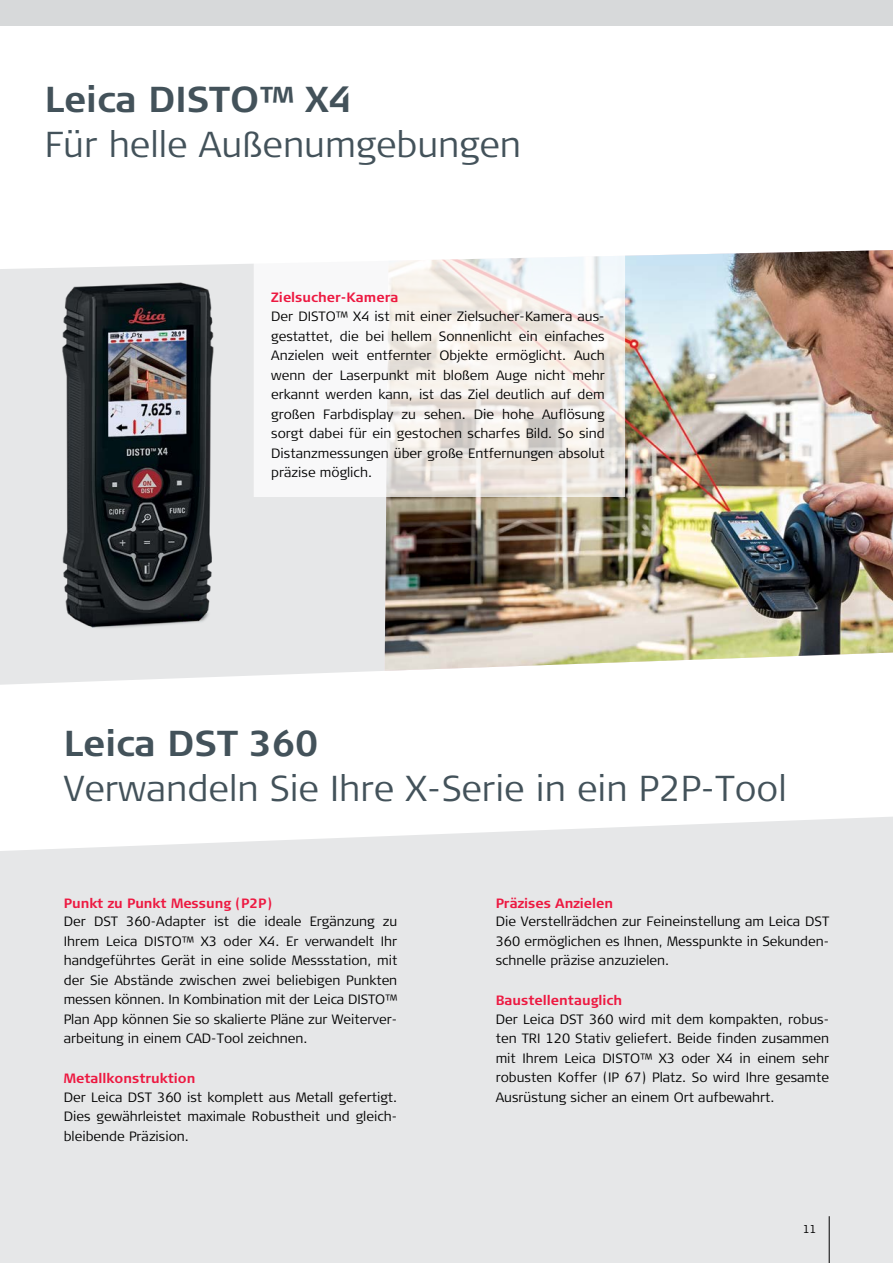
<style>
.page{position:relative;width:893px;height:1263px;background:#fff}
.page>*{position:absolute;margin:0;border:0;box-sizing:border-box;transform-origin:0 0}
.t1{font:300 36px "Signa Column";color:#43525a}
.t2{font:700 36px "Signa Column";color:#43525a}
.t3{font:300 13.5px/19.5px "Signa Column";color:#000;text-align:justify}
.t4{font:700 13.5px "Signa Column";color:#ed1941}
.t5{font:300 11.25px "Signa Column";color:#000}
</style>
<div class="page">
<div style="left:0;top:268px;width:385px;height:417px;background:#e6e7e8"></div>
<img style="left:385px;top:250px;width:508px;height:421px">
<div style="left:0;top:817px;width:893px;height:446px;background:#e6e7e8"></div>
<hr style="left:829px;top:1216px;width:1px;height:47px;background:#000">
<img style="left:41px;top:264px;width:223px;height:365px">
<svg style="left:254px;top:250px;width:371px;height:247px;fill:#f8f6f2"></svg>
<div style="left:0;top:0;width:893px;height:26px;background:#d7d9da"></div>
<h1 class="t2" style="left:45px;top:76px;width:309px">Leica DISTO™ X4</h1>
<h1 class="t1" style="left:45px;top:121px;width:478px">Für helle Außenumgebungen</h1>
<p class="t4" style="left:271px;top:289px;width:129px">Zielsucher-Kamera</p>
<p class="t3" style="left:271px;top:307px;width:335px">Der DISTO™ X4 ist mit einer Zielsucher-Kamera aus&shy;gestattet, die bei hellem Sonnenlicht ein einfaches Anzielen weit entfernter Objekte ermöglicht. Auch wenn der Laserpunkt mit bloßem Auge nicht mehr erkannt werden kann, ist das Ziel deutlich auf dem großen Farbdisplay zu sehen. Die hohe Auflösung sorgt dabei für ein gestochen scharfes Bild. So sind Distanzmessungen über große Entfernungen absolut präzise möglich.</p>
<h1 class="t2" style="left:64px;top:720px;width:256px">Leica DST 360</h1>
<h1 class="t1" style="left:64px;top:765px;width:724px">Verwandeln Sie Ihre X-Serie in ein P2P-Tool</h1>
<p class="t4" style="left:64px;top:894px;width:210px">Punkt zu Punkt Messung (P2P)</p>
<p class="t3" style="left:64px;top:912px;width:335px">Der DST 360-Adapter ist die ideale Ergänzung zu Ihrem Leica DISTO™ X3 oder X4. Er verwandelt Ihr handgeführtes Gerät in eine solide Messstation, mit der Sie Abstände zwischen zwei beliebigen Punkten messen können. In Kombination mit der Leica DISTO™ Plan App können Sie so skalierte Pläne zur Weiterver&shy;arbeitung in einem CAD-Tool zeichnen.</p>
<p class="t4" style="left:64px;top:1070px;width:133px">Metallkonstruktion</p>
<p class="t3" style="left:64px;top:1087px;width:335px">Der Leica DST 360 ist komplett aus Metall gefertigt.<br>Dies gewährleistet maximale Robustheit und gleich&shy;bleibende Präzision.</p>
<p class="t4" style="left:496px;top:894px;width:119px">Präzises Anzielen</p>
<p class="t3" style="left:496px;top:912px;width:335px">Die Verstellrädchen zur Feineinstellung am Leica DST 360 ermöglichen es Ihnen, Messpunkte in Sekunden&shy;schnelle präzise anzuzielen.</p>
<p class="t4" style="left:496px;top:992px;width:128px">Baustellentauglich</p>
<p class="t3" style="left:496px;top:1009px;width:335px">Der Leica DST 360 wird mit dem kompakten, robus&shy;ten TRI 120 Stativ geliefert. Beide finden zusammen mit Ihrem Leica DISTO™ X3 oder X4 in einem sehr robusten Koffer (IP 67) Platz. So wird Ihre gesamte Ausrüstung sicher an einem Ort aufbewahrt.</p>
<p class="t5" style="left:803px;top:1222px;width:15px">11</p>
</div>
